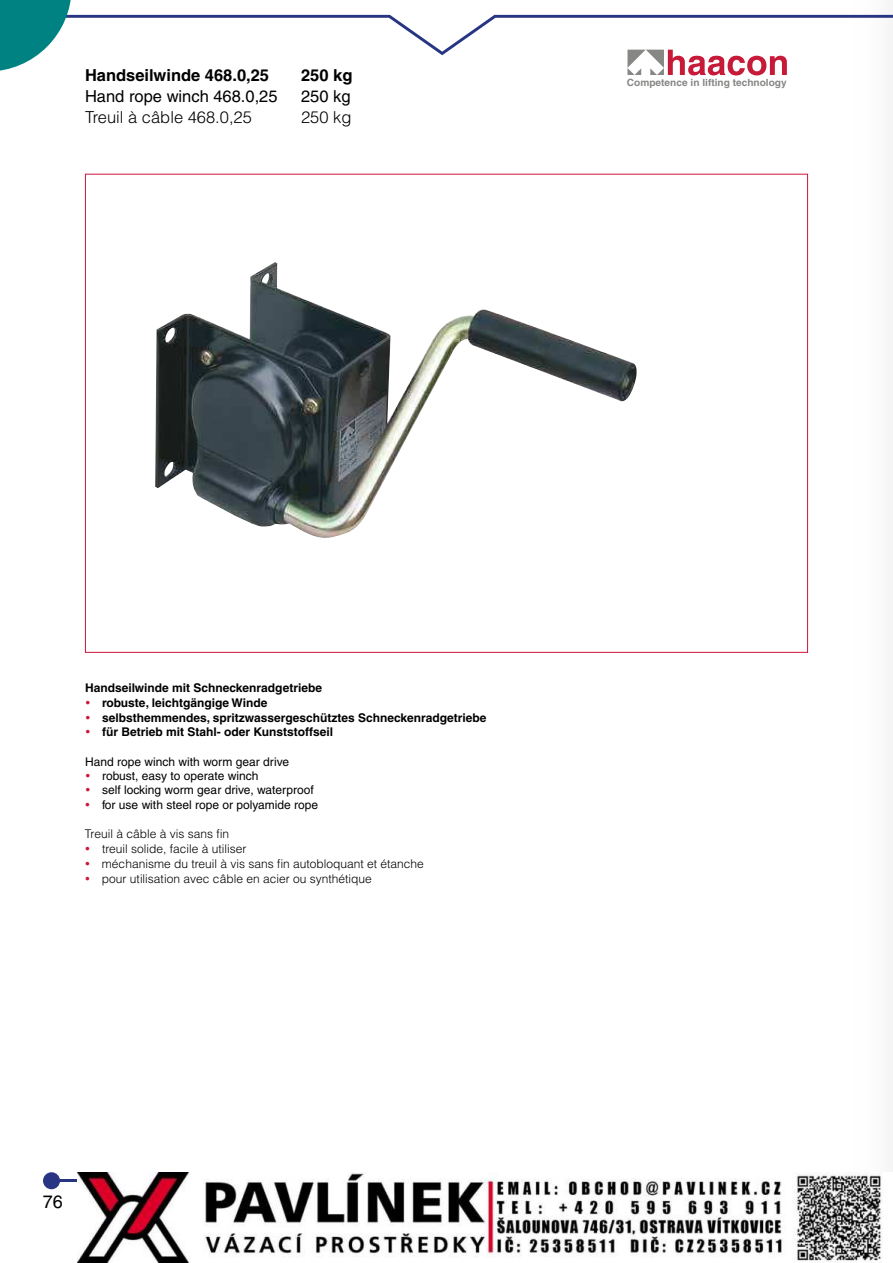
<style>
.page{position:relative;width:893px;height:1263px;background:#fff}
.page>*{position:absolute;margin:0;border:0;box-sizing:border-box;transform-origin:0 0}
.t1{font:18px "Helvetica";color:#000}
.t2{font:700 16.5px "Helvetica";color:#000}
.t3{font:16.5px "Helvetica";color:#000}
.t4{font:300 16.5px "Helvetica";color:#000}
.t5{font:700 12px/14.9px "Helvetica";color:#000}
.t6{font:300 12px/15px "Helvetica";color:#000}
.t7{font:12px/14.4px "Helvetica";color:#000}
.t8{font:700 9.9px "Helvetica";color:#878786}
</style>
<div class="page">
<hr style="left:52px;top:1180px;width:841px;height:2px;background:#283583">
<div style="left:43px;top:1172px;width:17px;height:17px;background:#283583;border-radius:50%"></div>
<svg style="left:869px;top:75px;width:24px;height:1188px"></svg>
<img style="left:155px;top:262px;width:482px;height:276px">
<svg style="left:0;top:0;width:893px;height:75px"></svg>
<img style="left:78px;top:1173px;width:815px;height:89px">
<h2 class="t2" style="left:85px;top:65px;width:186px">Handseilwinde 468.0,25</h2>
<h2 class="t2" style="left:301px;top:65px;width:53px">250 kg</h2>
<p class="t8" style="left:627px;top:77px;width:161px">Competence in lifting technology</p>
<h2 class="t3" style="left:85px;top:86px;width:194px">Hand rope winch 468.0,25</h2>
<h2 class="t3" style="left:301px;top:86px;width:51px">250 kg</h2>
<h2 class="t4" style="left:85px;top:108px;width:168px">Treuil à câble 468.0,25</h2>
<h2 class="t4" style="left:301px;top:108px;width:52px">250 kg</h2>
<p class="t5" style="left:102px;top:680px;width:386px;text-indent:-17px">Handseilwinde mit Schneckenradgetriebe<br>robuste, leichtgängige Winde<br>selbsthemmendes, spritzwassergeschütztes Schneckenradgetriebe für Betrieb mit Stahl- oder Kunststoffseil</p>
<p class="t7" style="left:102px;top:754px;width:218px;text-indent:-17px">Hand rope winch with worm gear drive robust, easy to operate winch<br>self locking worm gear drive, waterproof for use with steel rope or polyamide rope</p>
<p class="t6" style="left:102px;top:826px;width:323px;text-indent:-17px">Treuil à câble à vis sans fin<br>treuil solide, facile à utiliser<br>méchanisme du treuil à vis sans fin autobloquant et étanche pour utilisation avec câble en acier ou synthétique</p>
<h1 class="t1" style="left:43px;top:1191px;width:22px">76</h1>
</div>
